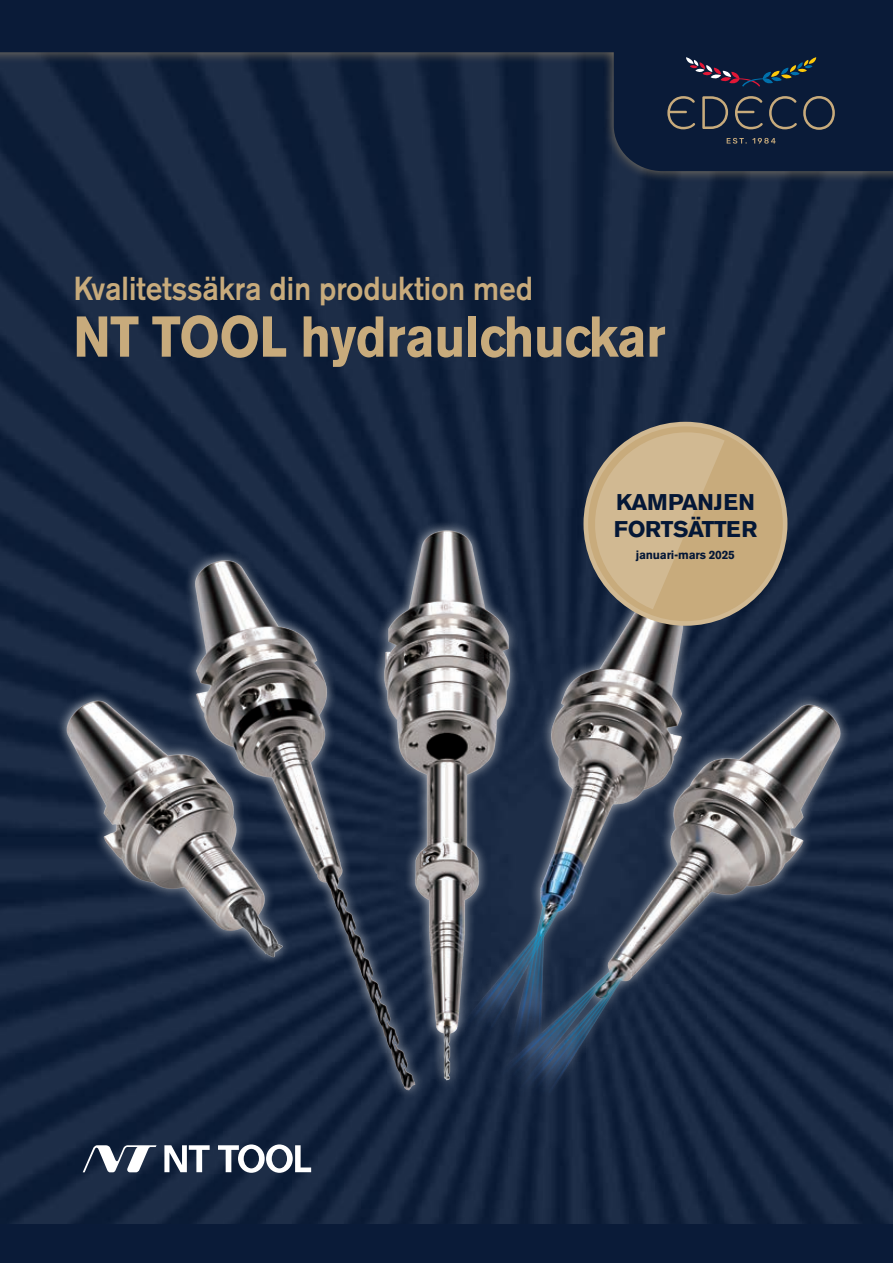
<style>
.page{position:relative;width:893px;height:1263px;background:#fff}
.page>*{position:absolute;margin:0;border:0;box-sizing:border-box;transform-origin:0 0}
.Brödtext{font:700 57px "Akzidenz Grotesk BE";letter-spacing:-.01em;color:#c8ab7c;scale:.9 1}
.Brödtext-2{font:500 33px "Akzidenz Grotesk BE";color:#c8ab7c;scale:.9 1}
.t1{font:700 22.65px/26.7px "Akzidenz Grotesk BE";letter-spacing:-.02em;color:#041736}
.t2{font:700 12px "Akzidenz Grotesk BE";letter-spacing:-.02em;color:#041736}
</style>
<div class="page">
<img style="left:0;top:183px;width:893px;height:1041px">
<div style="left:0;top:0;width:893px;height:183px;background:#c8ab7c;opacity:.65"></div>
<svg style="left:0;top:0;width:893px;height:171px;fill:#0a1b38"></svg>
<svg style="left:727px;top:138px;width:49px;height:6px"></svg>
<svg style="left:686px;top:57px;width:130px;height:30px"></svg>
<svg style="left:667px;top:96px;width:28px;height:33px"></svg>
<svg style="left:702px;top:96px;width:26px;height:33px"></svg>
<svg style="left:735px;top:96px;width:28px;height:33px"></svg>
<svg style="left:769px;top:96px;width:28px;height:33px"></svg>
<svg style="left:803px;top:96px;width:32px;height:34px"></svg>
<div style="left:0;top:1224px;width:893px;height:39px;background:#0a1b38"></div>
<img style="left:58px;top:526px;width:799px;height:678px">
<div style="left:586px;top:424px;width:199px;height:199px;background:#c8ab7c;border-radius:50%"></div>
<svg style="left:579px;top:423px;width:149px;height:189px"></svg>
<svg style="left:164px;top:1145px;width:46px;height:27px"></svg>
<svg style="left:218px;top:1144px;width:93px;height:29px"></svg>
<svg style="left:83px;top:1145px;width:74px;height:27px"></svg>
<p class="Brödtext-2" style="left:73px;top:268px;width:512px">Kvalitetssäkra din produktion med</p>
<p class="Brödtext" style="left:73px;top:304px;width:659px">NT TOOL hydraulchuckar</p>
<p class="t1" style="left:614px;top:489px;width:145px">KAMPANJEN<br>FORTSÄTTER</p>
<p class="t2" style="left:636px;top:548px;width:101px">januari-mars 2025</p>
</div>
